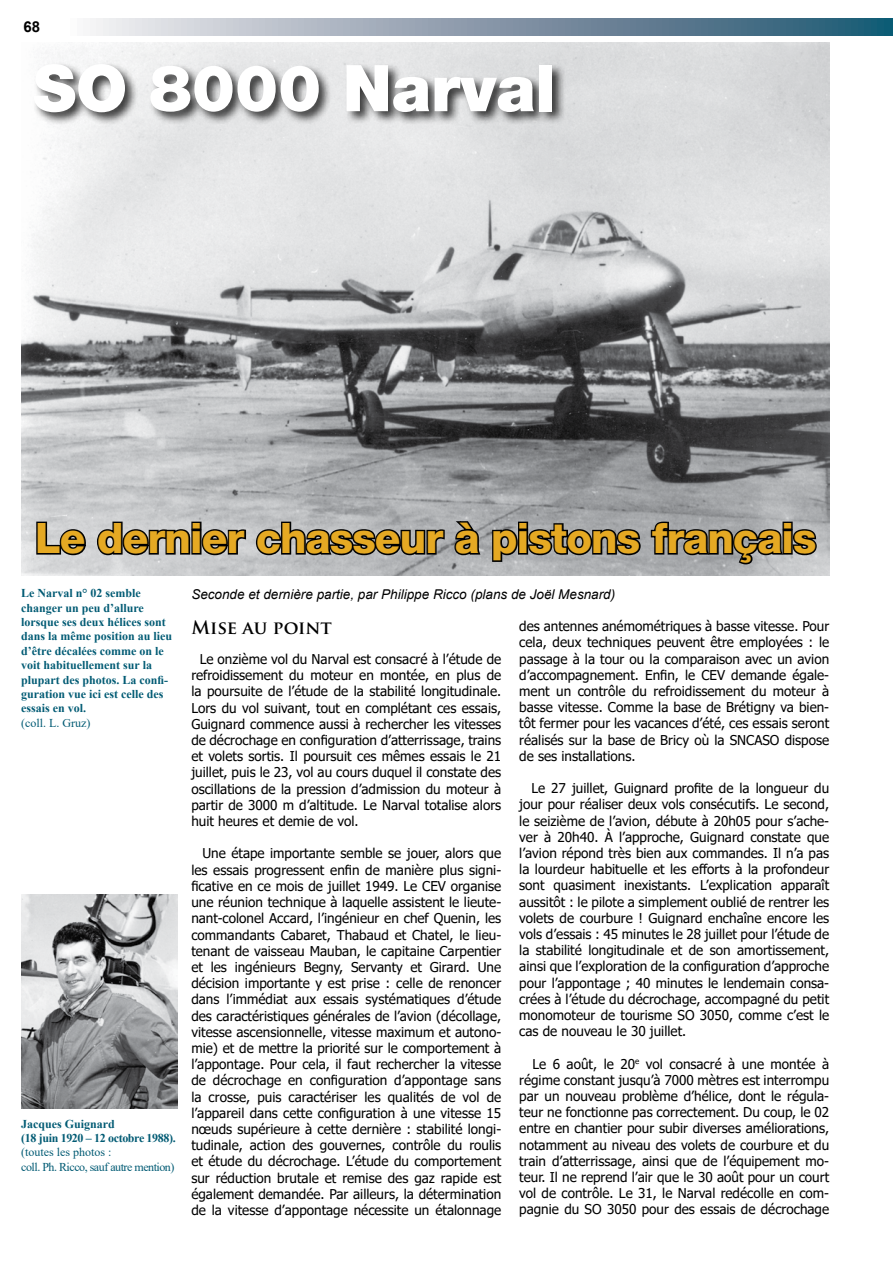
<style>
.page{position:relative;width:893px;height:1263px;background:#fff}
.page>*{position:absolute;margin:0;border:0;box-sizing:border-box;transform-origin:0 0}
.t1{font:900 64.5px "Helvetica Neue";color:#fff}
.t2{font:800 42px "Helvetica Neue";letter-spacing:-.02em;color:#e5a923}
.t3{font:700 18px "Trajan Pro";color:#000}
.t4{font:700 15px "Arial";color:#000}
.t5{font:13.5px/16.2px "Tahoma";color:#000;text-align:justify}
.t6{font:italic 13.5px "Arial";color:#000}
.t7{font:700 12px/14.4px "Times New Roman";color:#025b74}
.t8{font:12px/14.4px "Times New Roman";letter-spacing:-.04em;color:#025b74}
.t9{font:700 12px/14.4px "Times New Roman";letter-spacing:-.03em;color:#025b74}
.t10{font:12px "Times New Roman";color:#025b74}
</style>
<div class="page">
<svg style="left:90px;top:19px;width:803px;height:17px;background:#869bab"></svg>
<img style="left:21px;top:43px;width:808px;height:533px">
<div style="left:32px;top:62px;width:535px;height:64px;background:#000;opacity:.75"></div>
<img style="left:21px;top:894px;width:157px;height:215px">
<svg style="left:35px;top:520px;width:53px;height:37px;background:#88898a"></svg>
<svg style="left:95px;top:520px;width:153px;height:37px;background:#7d7e7f"></svg>
<svg style="left:254px;top:520px;width:192px;height:37px;background:#6f7172"></svg>
<svg style="left:452px;top:518px;width:31px;height:39px"></svg>
<svg style="left:491px;top:520px;width:151px;height:43px;background:#6c6e6f"></svg>
<svg style="left:649px;top:520px;width:169px;height:46px;background:#717374"></svg>
<p class="t4" style="left:24px;top:16px;width:18px">68</p>
<h1 class="t1" style="left:33px;top:50px;width:525px">SO 8000 Narval</h1>
<h2 class="t2" style="left:35px;top:513px;width:783px">Le dernier chasseur à pistons français</h2>
<p class="t7" style="left:21px;top:585px;width:153px">Le Narval n° 02 semble changer un peu d’allure lorsque ses deux hélices sont dans la même position au lieu d’être décalées comme on le voit habituellement sur la plupart des photos. La confi&shy;guration vue ici est celle des essais en vol.</p>
<p class="t10" style="left:21px;top:714px;width:71px">(coll. L. Gruz)</p>
<p class="t9" style="left:21px;top:1116px;width:156px">Jacques Guignard<br>(18 juin 1920 – 12 octobre 1988).</p>
<p class="t8" style="left:21px;top:1145px;width:155px">(toutes les photos :<br>coll. Ph. Ricco, sauf autre mention)</p>
<p class="t6" style="left:191px;top:585px;width:425px">Seconde et dernière partie, par Philippe Ricco (plans de Joël Mesnard)</p>
<h3 class="t3" style="left:191px;top:617px;width:142px">Mise au point</h3>
<p class="t5" style="left:191px;top:652px;width:311px;text-indent:8px">Le onzième vol du Narval est consacré à l’étude de refroidissement du moteur en montée, en plus de la poursuite de l’étude de la stabilité longitudinale.<br>Lors du vol suivant, tout en complétant ces essais, Guignard commence aussi à rechercher les vitesses de décrochage en configuration d’atterrissage, trains et volets sortis. Il poursuit ces mêmes essais le 21 juillet, puis le 23, vol au cours duquel il constate des oscillations de la pression d’admission du moteur à partir de 3000 m d’altitude. Le Narval totalise alors huit heures et demie de vol.</p>
<p class="t5" style="left:191px;top:846px;width:311px;text-indent:11px">Une étape importante semble se jouer, alors que les essais progressent enfin de manière plus signi&shy;ficative en ce mois de juillet 1949. Le CEV organise une réunion technique à laquelle assistent le lieute&shy;nant-colonel Accard, l’ingénieur en chef Quenin, les commandants Cabaret, Thabaud et Chatel, le lieu&shy;tenant de vaisseau Mauban, le capitaine Carpentier et les ingénieurs Begny, Servanty et Girard. Une décision importante y est prise : celle de renoncer dans l’immédiat aux essais systématiques d’étude des caractéristiques générales de l’avion (décollage, vitesse ascensionnelle, vitesse maximum et autono&shy;mie) et de mettre la priorité sur le comportement à l’appontage. Pour cela, il faut rechercher la vitesse de décrochage en configuration d’appontage sans la crosse, puis caractériser les qualités de vol de l’appareil dans cette configuration à une vitesse 15 nœuds supérieure à cette dernière : stabilité longi&shy;tudinale, action des gouvernes, contrôle du roulis et étude du décrochage. L’étude du comportement sur réduction brutale et remise des gaz rapide est également demandée. Par ailleurs, la détermination de la vitesse d’appontage nécessite un étalonnage</p>
<p class="t5" style="left:519px;top:619px;width:311px">des antennes anémométriques à basse vitesse. Pour cela, deux techniques peuvent être employées : le passage à la tour ou la comparaison avec un avion d’accompagnement. Enfin, le CEV demande égale&shy;ment un contrôle du refroidissement du moteur à basse vitesse. Comme la base de Brétigny va bien&shy;tôt fermer pour les vacances d’été, ces essais seront réalisés sur la base de Bricy où la SNCASO dispose de ses installations.</p>
<p class="t5" style="left:519px;top:781px;width:311px;text-indent:12px">Le 27 juillet, Guignard profite de la longueur du jour pour réaliser deux vols consécutifs. Le second, le seizième de l’avion, débute à 20h05 pour s’ache&shy;ver à 20h40. À l’approche, Guignard constate que l’avion répond très bien aux commandes. Il n’a pas la lourdeur habituelle et les efforts à la profondeur sont quasiment inexistants. L’explication apparaît aussitôt : le pilote a simplement oublié de rentrer les volets de courbure ! Guignard enchaîne encore les vols d’essais : 45 minutes le 28 juillet pour l’étude de la stabilité longitudinale et de son amortissement, ainsi que l’exploration de la configuration d’approche pour l’appontage ; 40 minutes le lendemain consa&shy;crées à l’étude du décrochage, accompagné du petit monomoteur de tourisme SO 3050, comme c’est le cas de nouveau le 30 juillet.</p>
<p class="t5" style="left:519px;top:1056px;width:311px;text-indent:13px">Le 6 août, le 20<sup>e</sup> vol consacré à une montée à régime constant jusqu’à 7000 mètres est interrompu par un nouveau problème d’hélice, dont le régula&shy;teur ne fonctionne pas correctement. Du coup, le 02 entre en chantier pour subir diverses améliorations, notamment au niveau des volets de courbure et du train d’atterrissage, ainsi que de l’équipement mo&shy;teur. Il ne reprend l’air que le 30 août pour un court vol de contrôle. Le 31, le Narval redécolle en com&shy;pagnie du SO 3050 pour des essais de décrochage</p>
</div>
